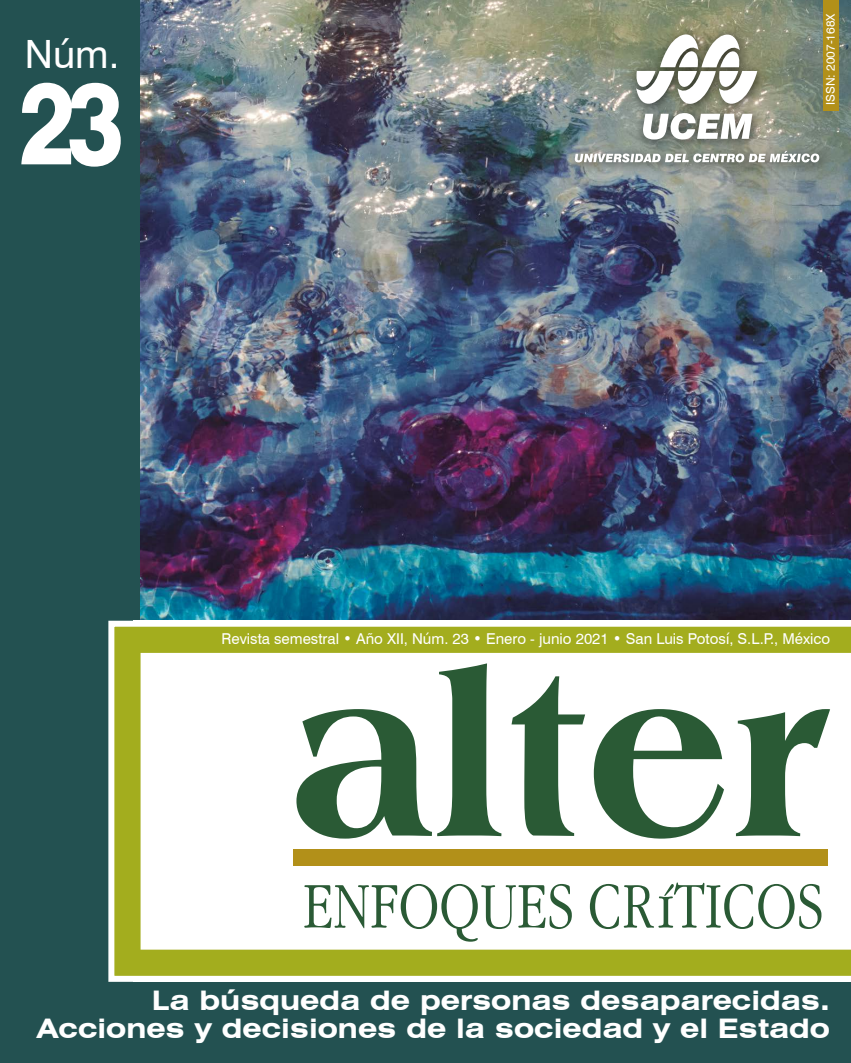
<style>
.page{position:relative;width:851px;height:1063px;background:#fff}
.page>*{position:absolute;margin:0;border:0;box-sizing:border-box;transform-origin:0 0}
.t1{font:800 115.05px "Swiss 721 BT";color:#fff;scale:.84 1}
.t2{font:39px "Swiss 721 BT";color:#fff}
.t3{font:700 expanded 27px/28.5px "Swiss 721 BT";color:#fff;text-align:right}
.t4{font:15px "Swiss 721 BT";color:#fff}
.t5{font:12px "Swiss 721 BT";color:#fff}
</style>
<div class="page">
<div style="left:0;top:0;width:850px;height:1063px;background:#235151"></div>
<img style="left:141px;top:0;width:709px;height:618px">
<div style="left:565px;top:24px;width:266px;height:151px;background:#000;opacity:.65"></div>
<svg style="left:574px;top:28px;width:245px;height:134px;background:#9ea497"></svg>
<svg style="left:108px;top:618px;width:742px;height:364px;background:#cdd5b3"></svg>
<div style="left:823px;top:0;width:15px;height:111px;background:#b29019"></div>
<h2 class="t2" style="left:25px;top:31px;width:96px">Núm.</h2>
<h1 class="t1" style="left:19px;top:54px;width:127px">23</h1>
<p class="t5" style="left:823px;top:105px;width:93px;rotate:-90deg">ISSN: 2007-168X</p>
<p class="t4" style="left:221px;top:630px;width:610px">Revista semestral • Año XII, Núm. 23 • Enero - junio 2021 • San Luis Potosí, S.L.P., México</p>
<h3 class="t3" style="left:37px;top:986px;width:794px">La búsqueda de personas desaparecidas.<br>Acciones y decisiones de la sociedad y el Estado</h3>
</div>
